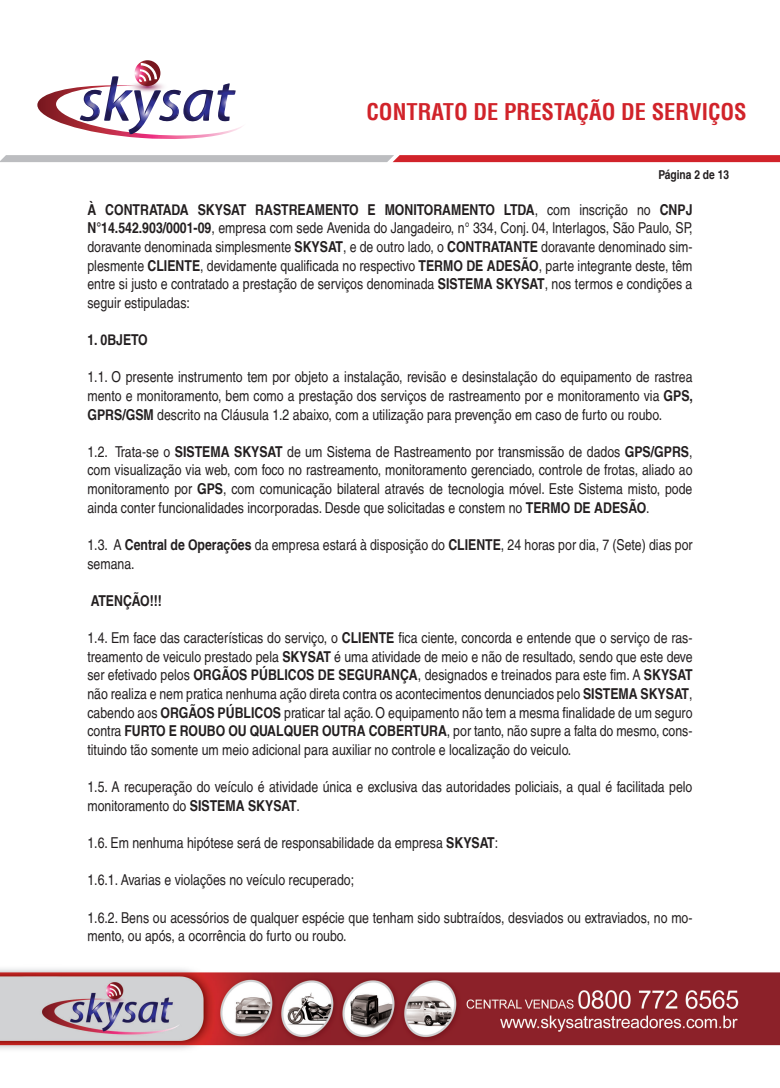
<style>
.page{position:relative;width:780px;height:1088px;background:#fff}
.page>*{position:absolute;margin:0;border:0;box-sizing:border-box;transform-origin:0 0}
.t1{font:700 condensed 22.5px "Helvetica LT";color:#d1232a}
.t2{font:condensed 15px/18.6px "Helvetica LT";color:#231f20;text-align:justify}
.t3{font:700 condensed 15px "Helvetica LT";color:#231f20}
.t4{font:700 condensed 12.5px "Helvetica LT";color:#231f20}
.s1{font-weight:700}
</style>
<div class="page">
<img style="left:0;top:968px;width:779px;height:82px">
<svg style="left:134px;top:60px;width:26px;height:26px"></svg>
<svg style="left:37px;top:63px;width:205px;height:76px"></svg>
<svg style="left:0;top:155px;width:780px;height:7px;background:#c77478"></svg>
<h1 class="t1" style="left:366px;top:97px;width:382px">CONTRATO DE PRESTAÇÃO DE SERVIÇOS</h1>
<p class="t4" style="left:658px;top:167px;width:72px">Página 2 de 13</p>
<p class="t2" style="left:87px;top:200px;width:606px"><span class="s1">À CONTRATADA SKYSAT RASTREAMENTO E MONITORAMENTO LTDA</span>, com inscrição no <span class="s1">CNPJ N°14.542.903/0001-09</span>, empresa com sede Avenida do Jangadeiro, n° 334, Conj. 04, lnterlagos, São Paulo, SP, doravante denominada simplesmente <span class="s1">SKYSAT</span>, e de outro lado, o <span class="s1">CONTRATANTE</span> doravante denominado sim&shy;plesmente <span class="s1">CLIENTE</span>, devidamente qualificada no respectivo <span class="s1">TERMO DE ADESÃO</span>, parte integrante deste, têm entre si justo e contratado a prestação de serviços denominada <span class="s1">SISTEMA SKYSAT</span>, nos termos e condições a seguir estipuladas:</p>
<p class="t3" style="left:87px;top:331px;width:62px">1. 0BJETO</p>
<p class="t2" style="left:87px;top:368px;width:607px">1.1. O presente instrumento tem por objeto a instalação, revisão e desinstalação do equipamento de rastrea mento e monitoramento, bem como a prestação dos serviços de rastreamento por e monitoramento via <span class="s1">GPS, GPRS/GSM</span> descrito na Cláusula 1.2 abaixo, com a utilização para prevenção em caso de furto ou roubo.</p>
<p class="t2" style="left:87px;top:442px;width:606px">1.2. Trata-se o <span class="s1">SISTEMA SKYSAT</span> de um Sistema de Rastreamento por transmissão de dados <span class="s1">GPS/GPRS</span>, com visualização via web, com foco no rastreamento, monitoramento gerenciado, controle de frotas, aliado ao monitoramento por <span class="s1">GPS</span>, com comunicação bilateral através de tecnologia móvel. Este Sistema misto, pode ainda conter funcionalidades incorporadas. Desde que solicitadas e constem no <span class="s1">TERMO DE ADESÃO</span>.</p>
<p class="t2" style="left:87px;top:535px;width:606px">1.3. A <span class="s1">Central de Operações</span> da empresa estará à disposição do <span class="s1">CLIENTE</span>, 24 horas por dia, 7 (Sete) dias por semana.</p>
<p class="t3" style="left:91px;top:591px;width:73px">ATENÇÃO!!!</p>
<p class="t2" style="left:87px;top:628px;width:606px">1.4. Em face das características do serviço, o <span class="s1">CLIENTE</span> fica ciente, concorda e entende que o serviço de ras&shy;treamento de veiculo prestado pela <span class="s1">SKYSAT</span> é uma atividade de meio e não de resultado, sendo que este deve ser efetivado pelos <span class="s1">ORGÃOS PÚBLICOS DE SEGURANÇA</span>, designados e treinados para este fim. A <span class="s1">SKYSAT </span>não realiza e nem pratica nenhuma ação direta contra os acontecimentos denunciados pelo <span class="s1">SISTEMA SKYSAT</span>, cabendo aos <span class="s1">ORGÃOS PÚBLICOS</span> praticar tal ação. O equipamento não tem a mesma finalidade de um seguro contra <span class="s1">FURTO E ROUBO OU QUALQUER OUTRA COBERTURA</span>, por tanto, não supre a falta do mesmo, cons&shy;tituindo tão somente um meio adicional para auxiliar no controle e localização do veiculo.</p>
<p class="t2" style="left:87px;top:777px;width:606px">1.5. A recuperação do veículo é atividade única e exclusiva das autoridades policiais, a qual é facilitada pelo monitoramento do <span class="s1">SISTEMA SKYSAT</span>.</p>
<p class="t2" style="left:87px;top:833px;width:412px">1.6. Em nenhuma hipótese será de responsabilidade da empresa <span class="s1">SKYSAT</span>:</p>
<p class="t2" style="left:87px;top:871px;width:268px">1.6.1. Avarias e violações no veículo recuperado;</p>
<p class="t2" style="left:87px;top:908px;width:606px">1.6.2. Bens ou acessórios de qualquer espécie que tenham sido subtraídos, desviados ou extraviados, no mo&shy;mento, ou após, a ocorrência do furto ou roubo.</p>
</div>
